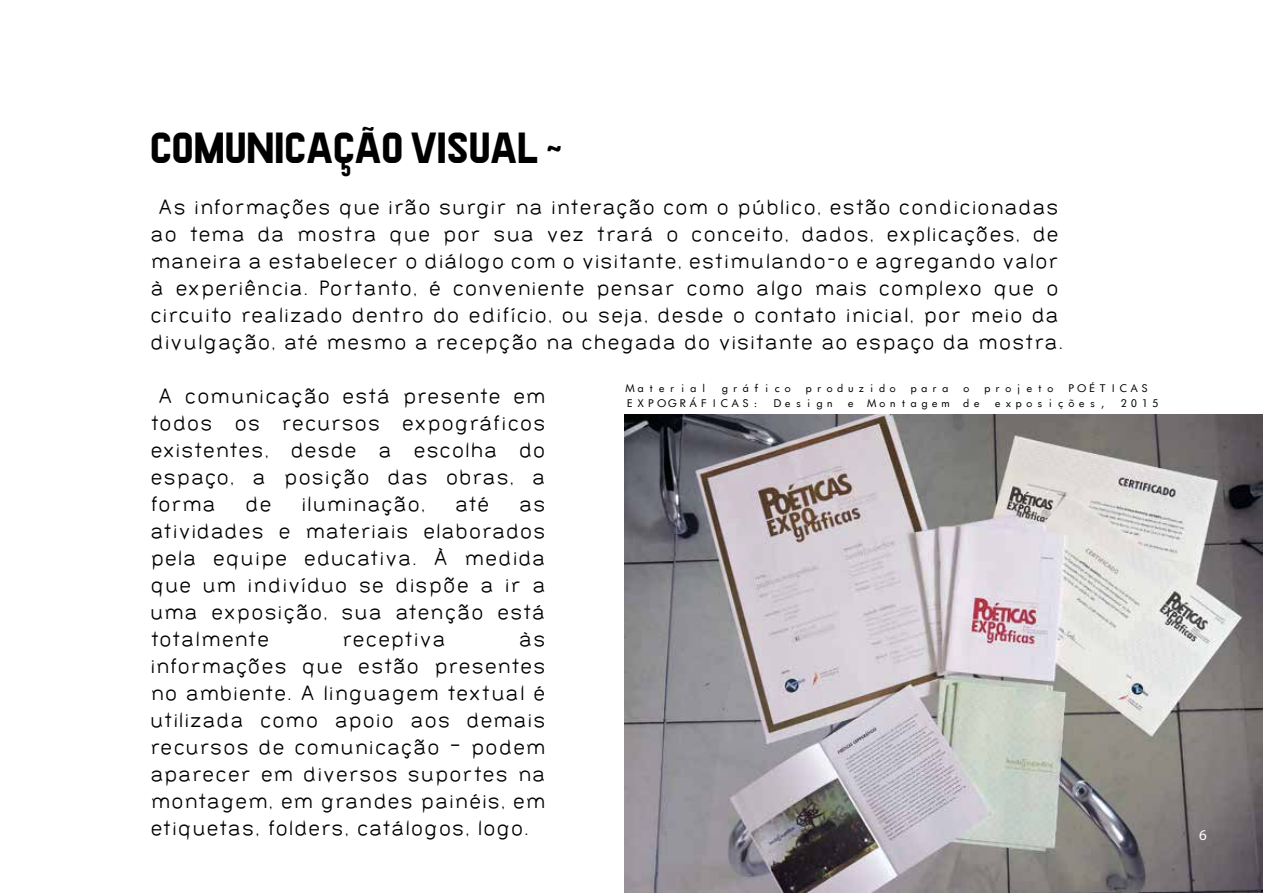
<style>
.page{position:relative;width:1263px;height:893px;background:#fff}
.page>*{position:absolute;margin:0;border:0;box-sizing:border-box;transform-origin:0 0}
.t1{font:35.4px "Preussische VI9";color:#000}
.t2{font:22.5px/27px "Bernur Normal";color:#000;text-align:justify}
.t3{font:15px "Myriad Pro";color:#fff}
.t4{font:10.5px/15px "Futurist Fixed Width";color:#000}
</style>
<div class="page">
<img style="left:625px;top:414px;width:638px;height:479px">
<h1 class="t1" style="left:150px;top:123px;width:414px">COMUNICAÇÃO VISUAL ~</h1>
<p class="t2" style="left:150px;top:193px;width:915px;text-align:center">As informações que irão surgir na interação com o público, estão condicionadas ao tema da mostra que por sua vez trará o conceito, dados, explicações, de maneira a estabelecer o diálogo com o visitante, estimulando-o e agregando valor à experiência. Portanto, é conveniente pensar como algo mais complexo que o circuito realizado dentro do edifício, ou seja, desde o contato inicial, por meio da divulgação, até mesmo a recepção na chegada do visitante ao espaço da mostra.</p>
<p class="t2" style="left:150px;top:382px;width:397px;text-indent:7px">A comunicação está presente em todos os recursos expográficos existentes, desde a escolha do espaço, a posição das obras, a forma</p>
<p class="t4" style="left:625px;top:381px;width:537px">Material gráfico produzido para o projeto POÉTICAS<br>EXPOGRÁFICAS: Design e Montagem de exposições, 2015</p>
<p class="t2" style="left:245px;top:490px;width:28px">de</p>
<p class="t2" style="left:301px;top:490px;width:126px">iluminação,</p>
<p class="t2" style="left:455px;top:490px;width:36px">até</p>
<p class="t2" style="left:150px;top:490px;width:397px;text-indent:369px">as atividades e materiais elaborados pela equipe educativa. À medida que um indivíduo se dispõe a ir a uma exposição, sua atenção está totalmente</p>
<p class="t2" style="left:342px;top:625px;width:105px">receptiva</p>
<p class="t2" style="left:150px;top:625px;width:397px;text-indent:368px">às informações que estão presentes no ambiente. A linguagem textual é utilizada como apoio aos demais recursos de comunicação – podem aparecer em diversos suportes na montagem, em grandes painéis, em etiquetas, folders, catálogos, logo.</p>
<p class="t3" style="left:1199px;top:826px;width:9px">6</p>
</div>
